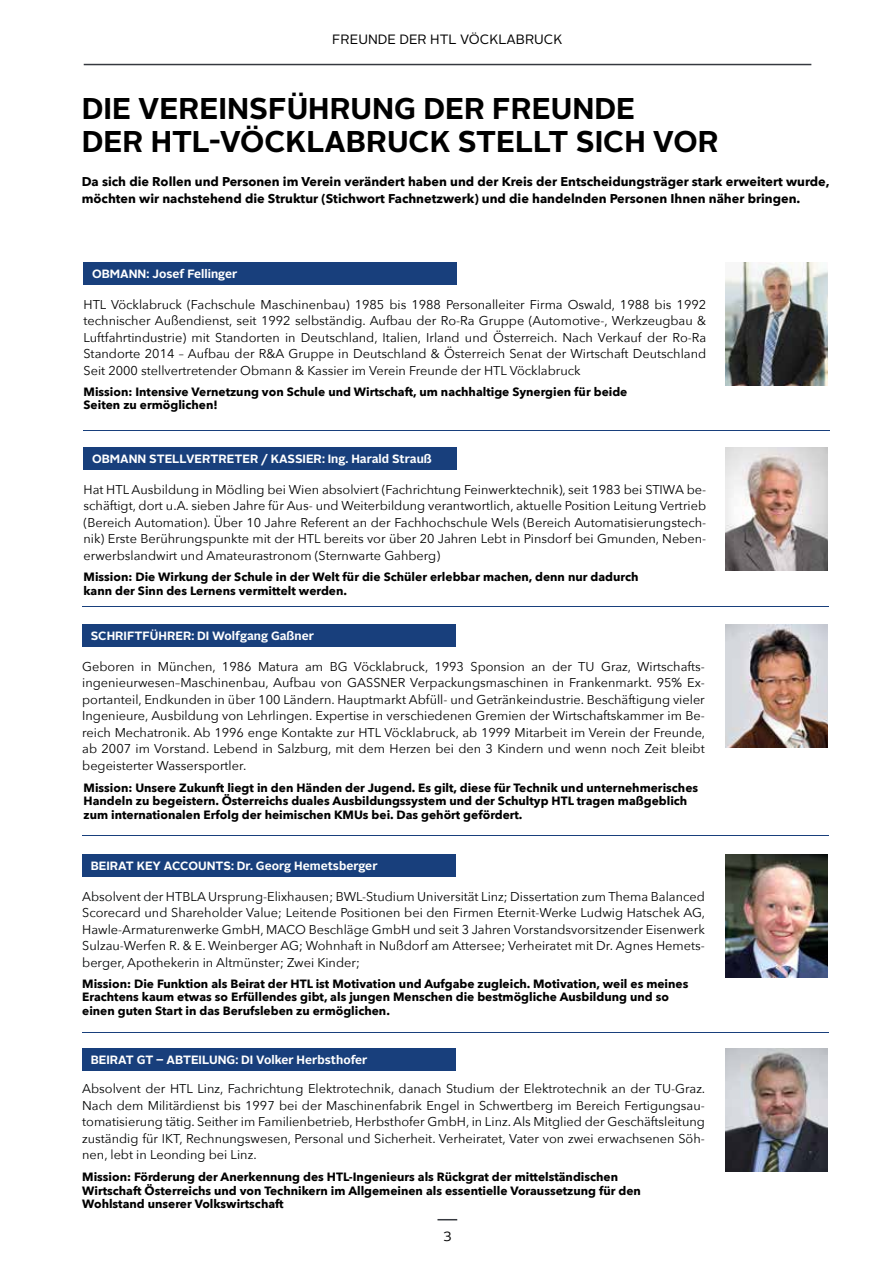
<style>
.page{position:relative;width:893px;height:1263px;background:#fff}
.page>*{position:absolute;margin:0;border:0;box-sizing:border-box;transform-origin:0 0}
.t1{font:700 30px/33px "Alright Sans";color:#000}
.t2{font:13.5px "Alright Sans";color:#000}
.t3{font:12.75px/16.5px "Avenir Next";color:#000;text-align:justify}
.t4{font:12.75px/16.5px "Avenir Next";color:#010202;text-align:justify}
.t5{font:700 12.75px/16.5px "Avenir Next";color:#000}
.t6{font:700 12px/13.5px "Avenir Next";color:#000}
.t7{font:700 12px "Alright Sans";color:#fff}
</style>
<div class="page">
<hr style="left:84px;top:64px;width:727px;height:1px;background:#36393f">
<svg style="left:437px;top:1219px;width:20px;height:1px"></svg>
<img style="left:725px;top:262px;width:102px;height:123px">
<div style="left:84px;top:262px;width:373px;height:23px;background:#183f7c"></div>
<img style="left:725px;top:447px;width:102px;height:124px">
<div style="left:84px;top:447px;width:373px;height:23px;background:#183f7c"></div>
<img style="left:725px;top:624px;width:102px;height:123px">
<div style="left:82px;top:624px;width:374px;height:23px;background:#183f7c"></div>
<hr style="left:84px;top:430px;width:746px;height:1px;background:#183f7c">
<hr style="left:82px;top:607px;width:747px;height:1px;background:#183f7c">
<img style="left:725px;top:854px;width:102px;height:123px">
<div style="left:82px;top:854px;width:374px;height:23px;background:#183f7c"></div>
<hr style="left:82px;top:836px;width:747px;height:1px;background:#183f7c">
<img style="left:725px;top:1048px;width:102px;height:123px">
<div style="left:82px;top:1048px;width:374px;height:23px;background:#183f7c"></div>
<hr style="left:82px;top:1033px;width:747px;height:1px;background:#183f7c">
<p class="t2" style="left:332px;top:30px;width:232px">FREUNDE DER HTL VÖCKLABRUCK</p>
<h1 class="t1" style="left:82px;top:92px;width:638px">DIE VEREINSFÜHRUNG DER FREUNDE<br>DER HTL-VÖCKLABRUCK STELLT SICH VOR</h1>
<p class="t5" style="left:82px;top:173px;width:749px">Da sich die Rollen und Personen im Verein verändert haben und der Kreis der Entscheidungsträger stark erweitert wurde, möchten wir nachstehend die Struktur (Stichwort Fachnetzwerk) und die handelnden Personen Ihnen näher bringen.</p>
<p class="t7" style="left:92px;top:265px;width:147px">OBMANN: Josef Fellinger</p>
<p class="t3" style="left:84px;top:295px;width:624px">HTL Vöcklabruck (Fachschule Maschinenbau) 1985 bis 1988 Personalleiter Firma Oswald, 1988 bis 1992 technischer Außendienst, seit 1992 selbständig. Aufbau der Ro-Ra Gruppe (Automotive-, Werkzeugbau &amp; Luftfahrtindustrie) mit Standorten in Deutschland, Italien, Irland und Österreich. Nach Verkauf der Ro-Ra Standorte 2014 – Aufbau der R&amp;A Gruppe in Deutschland &amp; Österreich Senat der Wirtschaft Deutschland Seit 2000 stellvertretender Obmann &amp; Kassier im Verein Freunde der HTL Vöcklabruck</p>
<p class="t6" style="left:84px;top:385px;width:545px">Mission: Intensive Vernetzung von Schule und Wirtschaft, um nachhaltige Synergien für beide<br>Seiten zu ermöglichen!</p>
<p class="t7" style="left:92px;top:451px;width:341px">OBMANN STELLVERTRETER / KASSIER: Ing. Harald Strauß</p>
<p class="t3" style="left:84px;top:481px;width:624px">Hat HTL Ausbildung in Mödling bei Wien absolviert (Fachrichtung Feinwerktechnik), seit 1983 bei STIWA be&shy;schäftigt, dort u.A. sieben Jahre für Aus- und Weiterbildung verantwortlich, aktuelle Position Leitung Vertrieb (Bereich Automation). Über 10 Jahre Referent an der Fachhochschule Wels (Bereich Automatisierungstech&shy;nik) Erste Berührungspunkte mit der HTL bereits vor über 20 Jahren Lebt in Pinsdorf bei Gmunden, Neben&shy;erwerbslandwirt und Amateurastronom (Sternwarte Gahberg)</p>
<p class="t6" style="left:84px;top:570px;width:556px">Mission: Die Wirkung der Schule in der Welt für die Schüler erlebbar machen, denn nur dadurch kann der Sinn des Lernens vermittelt werden.</p>
<p class="t7" style="left:91px;top:627px;width:225px">SCHRIFTFÜHRER: DI Wolfgang Gaßner</p>
<p class="t3" style="left:82px;top:657px;width:625px">Geboren in München, 1986 Matura am BG Vöcklabruck, 1993 Sponsion an der TU Graz, Wirtschafts&shy;ingenieurwesen–Maschinenbau, Aufbau von GASSNER Verpackungsmaschinen in Frankenmarkt. 95% Ex&shy;portanteil, Endkunden in über 100 Ländern. Hauptmarkt Abfüll- und Getränkeindustrie. Beschäftigung vieler Ingenieure, Ausbildung von Lehrlingen. Expertise in verschiedenen Gremien der Wirtschaftskammer im Be&shy;reich Mechatronik. Ab 1996 enge Kontakte zur HTL Vöcklabruck, ab 1999 Mitarbeit im Verein der Freunde, ab 2007 im Vorstand. Lebend in Salzburg, mit dem Herzen bei den 3 Kindern und wenn noch Zeit bleibt begeisterter Wassersportler.</p>
<p class="t6" style="left:84px;top:780px;width:616px">Mission: Unsere Zukunft liegt in den Händen der Jugend. Es gilt, diese für Technik und unternehmerisches<br>Handeln zu begeistern. Österreichs duales Ausbildungssystem und der Schultyp HTL tragen maßgeblich zum internationalen Erfolg der heimischen KMUs bei. Das gehört gefördert.</p>
<p class="t7" style="left:91px;top:857px;width:288px">BEIRAT KEY ACCOUNTS: Dr. Georg Hemetsberger</p>
<p class="t4" style="left:82px;top:887px;width:624px">Absolvent der HTBLA Ursprung-Elixhausen; BWL-Studium Universität Linz; Dissertation zum Thema Balanced Scorecard und Shareholder Value; Leitende Positionen bei den Firmen Eternit-Werke Ludwig Hatschek AG, Hawle-Armaturenwerke GmbH, MACO Beschläge GmbH und seit 3 Jahren Vorstandsvorsitzender Eisenwerk Sulzau-Werfen R. &amp; E. Weinberger AG; Wohnhaft in Nußdorf am Attersee; Verheiratet mit Dr. Agnes Hemets&shy;berger, Apothekerin in Altmünster; Zwei Kinder;</p>
<p class="t6" style="left:82px;top:976px;width:608px">Mission: Die Funktion als Beirat der HTL ist Motivation und Aufgabe zugleich. Motivation, weil es meines<br>Erachtens kaum etwas so Erfüllendes gibt, als jungen Menschen die bestmögliche Ausbildung und so einen guten Start in das Berufsleben zu ermöglichen.</p>
<p class="t7" style="left:91px;top:1051px;width:278px">BEIRAT GT – ABTEILUNG: DI Volker Herbsthofer</p>
<p class="t4" style="left:82px;top:1080px;width:625px">Absolvent der HTL Linz, Fachrichtung Elektrotechnik, danach Studium der Elektrotechnik an der TU-Graz.<br>Nach dem Militärdienst bis 1997 bei der Maschinenfabrik Engel in Schwertberg im Bereich Fertigungsau&shy;tomatisierung tätig. Seither im Familienbetrieb, Herbsthofer GmbH, in Linz. Als Mitglied der Geschäftsleitung zuständig für IKT, Rechnungswesen, Personal und Sicherheit. Verheiratet, Vater von zwei erwachsenen Söh&shy;nen, lebt in Leonding bei Linz.</p>
<p class="t6" style="left:82px;top:1170px;width:560px">Mission: Förderung der Anerkennung des HTL-Ingenieurs als Rückgrat der mittelständischen<br>Wirtschaft Österreichs und von Technikern im Allgemeinen als essentielle Voraussetzung für den<br>Wohlstand unserer Volkswirtschaft</p>
<p class="t2" style="left:444px;top:1225px;width:9px">3</p>
</div>
